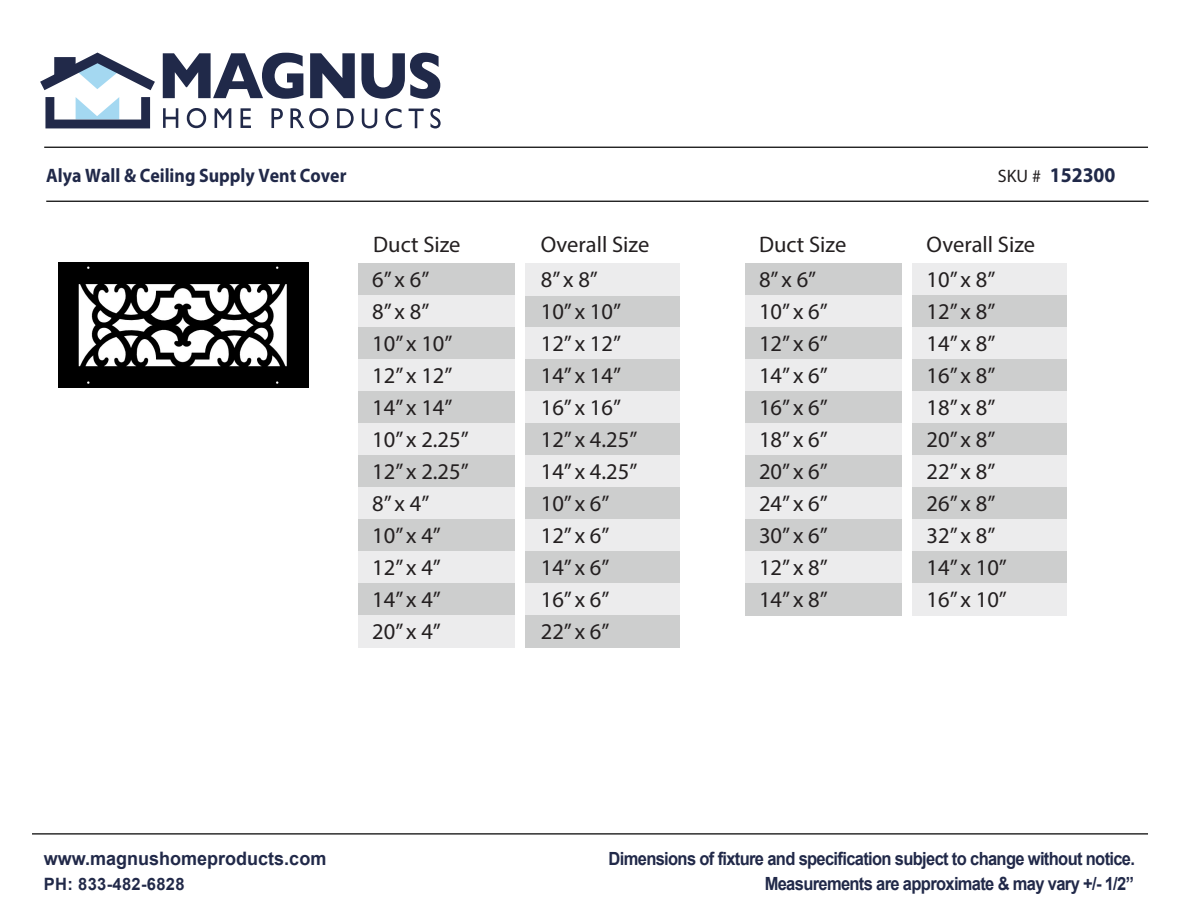
<style>
.page{position:relative;width:1188px;height:918px;background:#fff}
.page>*{position:absolute;margin:0;border:0;box-sizing:border-box;transform-origin:0 0}
.t1{font:22.5px/32px "Myriad Pro";color:#231f20}
.t2{font:700 21px "Myriad Pro";color:#202949;scale:.94 1}
.t3{font:700 19.5px "Myriad Pro";color:#212949;scale:.92 1}
.t4{font:700 18.6px "Arial";color:#212949}
.t5{font:700 18.15px/24.6px "Arial";letter-spacing:-.04em;color:#212949;text-align:right;scale:.91 1}
.t6{font:700 16.95px "Arial";letter-spacing:.02em;color:#212949}
.s1{font-weight:400;font-size:18px;color:#231f20}
</style>
<div class="page">
<hr style="left:44px;top:147px;width:1104px;height:1px;background:#252525">
<hr style="left:46px;top:201px;width:1103px;height:1px;background:#252525">
<hr style="left:32px;top:833px;width:1116px;height:2px;background:#252525">
<svg style="left:40px;top:53px;width:115px;height:37px"></svg>
<svg style="left:45px;top:97px;width:105px;height:31px"></svg>
<svg style="left:163px;top:53px;width:140px;height:46px"></svg>
<svg style="left:310px;top:53px;width:45px;height:45px"></svg>
<svg style="left:361px;top:53px;width:79px;height:46px"></svg>
<svg style="left:163px;top:108px;width:15px;height:20px"></svg>
<svg style="left:187px;top:108px;width:19px;height:20px"></svg>
<svg style="left:215px;top:108px;width:16px;height:20px"></svg>
<svg style="left:241px;top:108px;width:10px;height:20px"></svg>
<svg style="left:271px;top:108px;width:12px;height:20px"></svg>
<svg style="left:290px;top:108px;width:39px;height:20px"></svg>
<svg style="left:337px;top:108px;width:17px;height:20px"></svg>
<svg style="left:362px;top:109px;width:15px;height:19px"></svg>
<svg style="left:385px;top:108px;width:17px;height:20px"></svg>
<svg style="left:409px;top:109px;width:15px;height:19px"></svg>
<svg style="left:430px;top:108px;width:11px;height:21px"></svg>
<div style="left:358px;top:264px;width:157px;height:32px;background:#cdcece"></div>
<div style="left:358px;top:296px;width:157px;height:32px;background:#ececed"></div>
<div style="left:358px;top:328px;width:157px;height:32px;background:#cdcece"></div>
<div style="left:358px;top:360px;width:157px;height:32px;background:#ececed"></div>
<div style="left:358px;top:392px;width:157px;height:32px;background:#cdcece"></div>
<div style="left:358px;top:424px;width:157px;height:32px;background:#ececed"></div>
<div style="left:358px;top:456px;width:157px;height:32px;background:#cdcece"></div>
<div style="left:358px;top:488px;width:157px;height:32px;background:#ececed"></div>
<div style="left:358px;top:520px;width:157px;height:32px;background:#cdcece"></div>
<div style="left:358px;top:552px;width:157px;height:32px;background:#ececed"></div>
<div style="left:358px;top:584px;width:157px;height:32px;background:#cdcece"></div>
<div style="left:358px;top:616px;width:157px;height:32px;background:#ececed"></div>
<div style="left:526px;top:296px;width:154px;height:32px;background:#cdcece"></div>
<div style="left:526px;top:328px;width:154px;height:32px;background:#ececed"></div>
<div style="left:526px;top:264px;width:154px;height:32px;background:#ececed"></div>
<div style="left:526px;top:360px;width:154px;height:32px;background:#cdcece"></div>
<div style="left:526px;top:392px;width:154px;height:32px;background:#ececed"></div>
<div style="left:526px;top:424px;width:154px;height:32px;background:#cdcece"></div>
<div style="left:526px;top:456px;width:154px;height:32px;background:#ececed"></div>
<div style="left:526px;top:488px;width:154px;height:32px;background:#cdcece"></div>
<div style="left:526px;top:520px;width:154px;height:32px;background:#ececed"></div>
<div style="left:526px;top:552px;width:154px;height:32px;background:#cdcece"></div>
<div style="left:526px;top:584px;width:154px;height:32px;background:#ececed"></div>
<div style="left:526px;top:616px;width:154px;height:32px;background:#cdcece"></div>
<div style="left:745px;top:264px;width:157px;height:32px;background:#cdcece"></div>
<div style="left:745px;top:296px;width:157px;height:32px;background:#ececed"></div>
<div style="left:745px;top:328px;width:157px;height:32px;background:#cdcece"></div>
<div style="left:745px;top:360px;width:157px;height:32px;background:#ececed"></div>
<div style="left:745px;top:392px;width:157px;height:32px;background:#cdcece"></div>
<div style="left:745px;top:424px;width:157px;height:32px;background:#ececed"></div>
<div style="left:745px;top:456px;width:157px;height:32px;background:#cdcece"></div>
<div style="left:745px;top:488px;width:157px;height:32px;background:#ececed"></div>
<div style="left:745px;top:520px;width:157px;height:32px;background:#cdcece"></div>
<div style="left:745px;top:552px;width:157px;height:32px;background:#ececed"></div>
<div style="left:745px;top:584px;width:157px;height:32px;background:#cdcece"></div>
<div style="left:913px;top:264px;width:154px;height:32px;background:#ececed"></div>
<div style="left:913px;top:296px;width:154px;height:32px;background:#cdcece"></div>
<div style="left:913px;top:328px;width:154px;height:32px;background:#ececed"></div>
<div style="left:913px;top:360px;width:154px;height:32px;background:#cdcece"></div>
<div style="left:913px;top:392px;width:154px;height:32px;background:#ececed"></div>
<div style="left:913px;top:424px;width:154px;height:32px;background:#cdcece"></div>
<div style="left:913px;top:456px;width:154px;height:32px;background:#ececed"></div>
<div style="left:913px;top:488px;width:154px;height:32px;background:#cdcece"></div>
<div style="left:913px;top:520px;width:154px;height:32px;background:#ececed"></div>
<div style="left:913px;top:552px;width:154px;height:32px;background:#cdcece"></div>
<div style="left:913px;top:584px;width:154px;height:32px;background:#ececed"></div>
<img style="left:58px;top:263px;width:250px;height:125px">
<p class="t3" style="left:46px;top:163px;width:328px">Alya Wall &amp; Ceiling Supply Vent Cover</p>
<p class="t2" style="left:998px;top:162px;width:127px"><span class="s1">SKU #</span> 152300</p>
<p class="t1" style="left:373px;top:228px;width:89px">Duct Size</p>
<p class="t1" style="left:541px;top:228px;width:110px">Overall Size</p>
<p class="t1" style="left:759px;top:228px;width:89px">Duct Size</p>
<p class="t1" style="left:927px;top:228px;width:110px">Overall Size</p>
<p class="t1" style="left:372px;top:263px;width:98px">6” x 6”<br>8” x 8”<br>10” x 10”<br>12” x 12”<br>14” x 14”<br>10” x 2.25”<br>12” x 2.25”<br>8” x 4”<br>10” x 4”<br>12” x 4”<br>14” x 4”<br>20” x 4”</p>
<p class="t1" style="left:541px;top:263px;width:98px">8” x 8”<br>10” x 10”<br>12” x 12”<br>14” x 14”<br>16” x 16”<br>12” x 4.25”<br>14” x 4.25”<br>10” x 6”<br>12” x 6”<br>14” x 6”<br>16” x 6”<br>22” x 6”</p>
<p class="t1" style="left:759px;top:263px;width:70px">8” x 6”<br>10” x 6”<br>12” x 6”<br>14” x 6”<br>16” x 6”<br>18” x 6”<br>20” x 6”<br>24” x 6”<br>30” x 6”<br>12” x 8”<br>14” x 8”</p>
<p class="t1" style="left:927px;top:263px;width:82px">10” x 8”<br>12” x 8”<br>14” x 8”<br>16” x 8”<br>18” x 8”<br>20” x 8”<br>22” x 8”<br>26” x 8”<br>32” x 8”<br>14” x 10”<br>16” x 10”</p>
<p class="t4" style="left:44px;top:846px;width:284px">www.magnushomeproducts.com</p>
<p class="t6" style="left:44px;top:872px;width:142px">PH: 833-482-6828</p>
<p class="t5" style="left:609px;top:847px;width:580px">Dimensions of fixture and specification subject to change without notice.<br>Measurements are approximate &amp; may vary +/- 1/2”</p>
</div>
